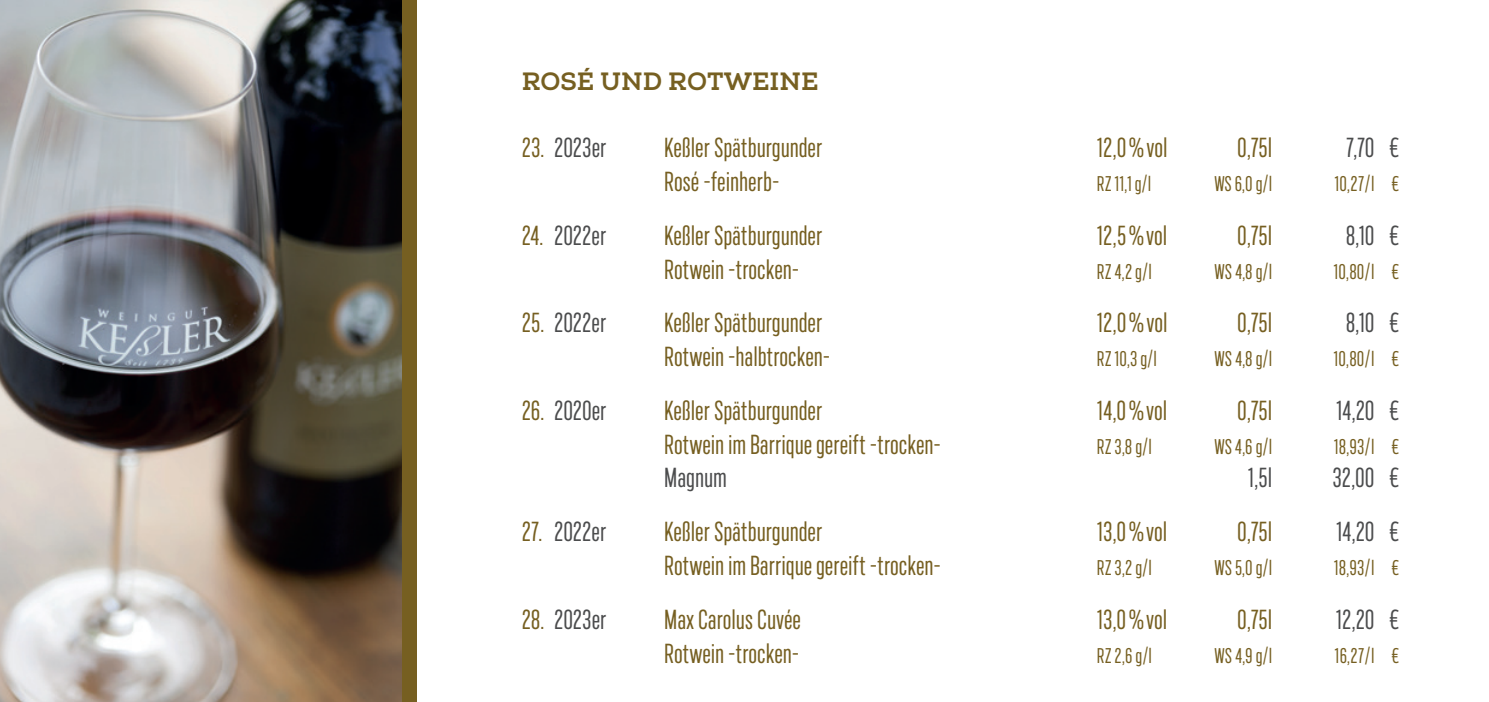
<style>
.page{position:relative;width:1489px;height:702px;background:#fff}
.page>*{position:absolute;margin:0;border:0;box-sizing:border-box;transform-origin:0 0}
.t1{font:27.5px "Marsden Ct Regular";color:#765f21}
.t2{font:27.5px "Marsden Ct Regular";color:#4b4c4d}
.t3{font:700 25px "Nexa Slabx";color:#765f21}
.t4{font:21.25px "Marsden Ct Regular";color:#765f21}
.s1{color:#765f21}
</style>
<div class="page">
<div style="left:0;top:0;width:416px;height:702px;background:#765f21"></div>
<img style="left:0;top:0;width:401px;height:702px">
<p class="t3" style="left:521px;top:66px;width:298px">ROSÉ UND ROTWEINE</p>
<p class="t2" style="left:521px;top:134px;width:86px"><span class="s1">23.</span> 2023er</p>
<p class="t1" style="left:664px;top:134px;width:160px">Keßler Spätburgunder</p>
<p class="t1" style="left:1096px;top:134px;width:72px">12,0%vol</p>
<p class="t1" style="left:1237px;top:134px;width:36px">0,75l</p>
<p class="t2" style="left:1345px;top:134px;width:55px">7,70 €</p>
<p class="t1" style="left:664px;top:168px;width:117px">Rosé -feinherb-</p>
<p class="t4" style="left:1096px;top:173px;width:56px">RZ 11,1 g/l</p>
<p class="t4" style="left:1214px;top:173px;width:59px">WS 6,0 g/l</p>
<p class="t4" style="left:1334px;top:173px;width:67px">10,27/l €</p>
<p class="t2" style="left:521px;top:221px;width:86px"><span class="s1">24.</span> 2022er</p>
<p class="t1" style="left:664px;top:221px;width:160px">Keßler Spätburgunder</p>
<p class="t1" style="left:1096px;top:221px;width:72px">12,5%vol</p>
<p class="t1" style="left:1237px;top:221px;width:36px">0,75l</p>
<p class="t2" style="left:1345px;top:221px;width:55px">8,10 €</p>
<p class="t1" style="left:664px;top:255px;width:137px">Rotwein -trocken-</p>
<p class="t4" style="left:1096px;top:260px;width:56px">RZ 4,2 g/l</p>
<p class="t4" style="left:1214px;top:260px;width:59px">WS 4,8 g/l</p>
<p class="t4" style="left:1333px;top:260px;width:68px">10,80/l €</p>
<p class="t2" style="left:521px;top:309px;width:86px"><span class="s1">25.</span> 2022er</p>
<p class="t1" style="left:664px;top:309px;width:160px">Keßler Spätburgunder</p>
<p class="t1" style="left:1096px;top:309px;width:72px">12,0%vol</p>
<p class="t1" style="left:1237px;top:309px;width:36px">0,75l</p>
<p class="t2" style="left:1345px;top:309px;width:55px">8,10 €</p>
<p class="t1" style="left:664px;top:343px;width:168px">Rotwein -halbtrocken-</p>
<p class="t4" style="left:1096px;top:348px;width:61px">RZ 10,3 g/l</p>
<p class="t4" style="left:1214px;top:348px;width:59px">WS 4,8 g/l</p>
<p class="t4" style="left:1333px;top:348px;width:68px">10,80/l €</p>
<p class="t2" style="left:521px;top:396px;width:86px"><span class="s1">26.</span> 2020er</p>
<p class="t1" style="left:664px;top:396px;width:160px">Keßler Spätburgunder</p>
<p class="t1" style="left:1096px;top:396px;width:72px">14,0%vol</p>
<p class="t1" style="left:1237px;top:396px;width:36px">0,75l</p>
<p class="t2" style="left:1335px;top:396px;width:65px">14,20 €</p>
<p class="t1" style="left:664px;top:430px;width:278px">Rotwein im Barrique gereift -trocken-</p>
<p class="t4" style="left:1096px;top:435px;width:56px">RZ 3,8 g/l</p>
<p class="t4" style="left:1214px;top:435px;width:59px">WS 4,6 g/l</p>
<p class="t4" style="left:1333px;top:435px;width:67px">18,93/l €</p>
<p class="t2" style="left:664px;top:464px;width:64px">Magnum</p>
<p class="t2" style="left:1247px;top:464px;width:26px">1,5l</p>
<p class="t2" style="left:1332px;top:464px;width:69px">32,00 €</p>
<p class="t2" style="left:521px;top:518px;width:86px"><span class="s1">27.</span> 2022er</p>
<p class="t1" style="left:664px;top:518px;width:160px">Keßler Spätburgunder</p>
<p class="t1" style="left:1096px;top:518px;width:72px">13,0%vol</p>
<p class="t1" style="left:1237px;top:518px;width:36px">0,75l</p>
<p class="t2" style="left:1335px;top:518px;width:65px">14,20 €</p>
<p class="t1" style="left:664px;top:551px;width:278px">Rotwein im Barrique gereift -trocken-</p>
<p class="t4" style="left:1096px;top:557px;width:56px">RZ 3,2 g/l</p>
<p class="t4" style="left:1214px;top:557px;width:59px">WS 5,0 g/l</p>
<p class="t4" style="left:1333px;top:557px;width:67px">18,93/l €</p>
<p class="t2" style="left:521px;top:605px;width:86px"><span class="s1">28.</span> 2023er</p>
<p class="t1" style="left:664px;top:605px;width:138px">Max Carolus Cuvée</p>
<p class="t1" style="left:1096px;top:605px;width:72px">13,0%vol</p>
<p class="t1" style="left:1237px;top:605px;width:36px">0,75l</p>
<p class="t2" style="left:1335px;top:605px;width:65px">12,20 €</p>
<p class="t1" style="left:664px;top:639px;width:137px">Rotwein -trocken-</p>
<p class="t4" style="left:1096px;top:644px;width:56px">RZ 2,6 g/l</p>
<p class="t4" style="left:1214px;top:644px;width:59px">WS 4,9 g/l</p>
<p class="t4" style="left:1334px;top:644px;width:66px">16,27/l €</p>
</div>
